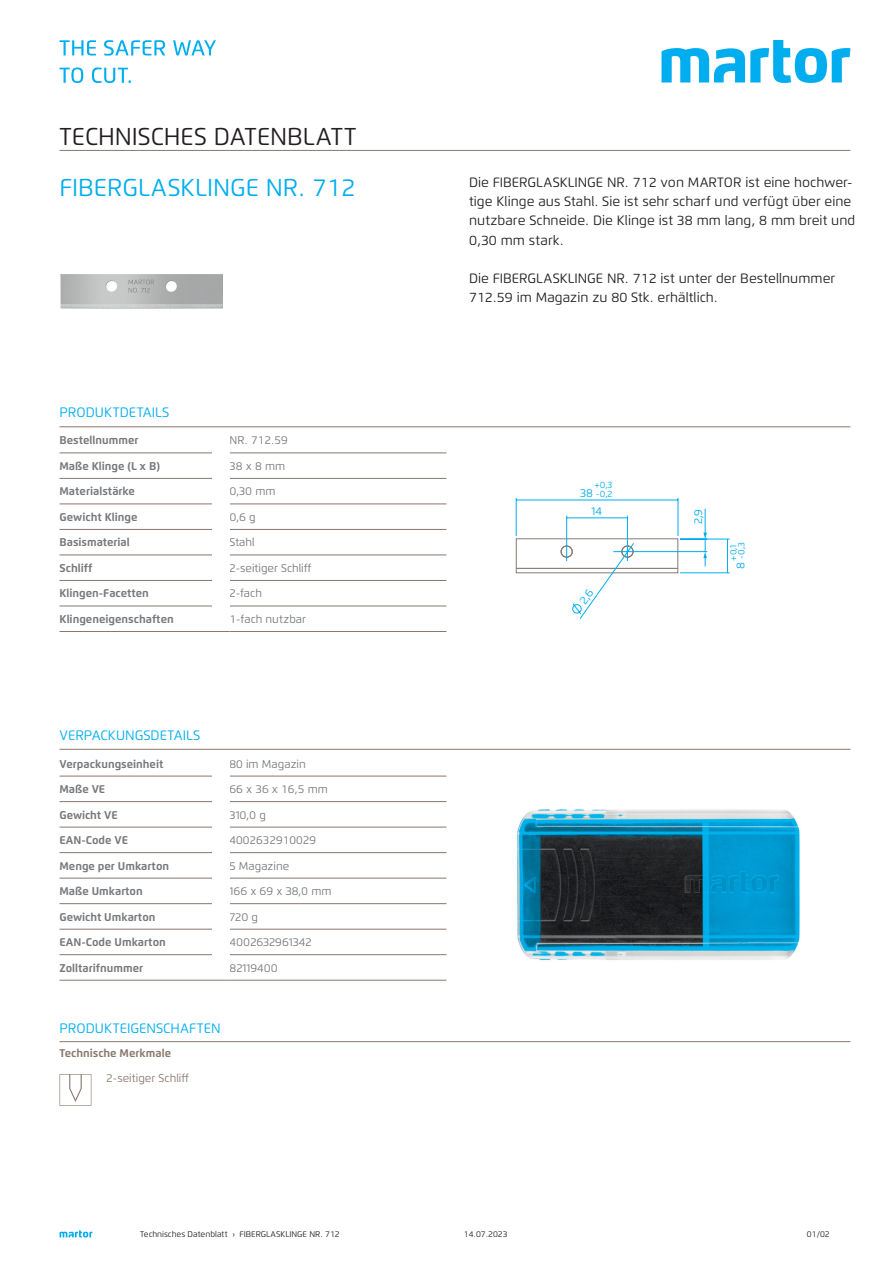
<style>
.page{position:relative;width:893px;height:1263px;background:#fff}
.page>*{position:absolute;margin:0;border:0;box-sizing:border-box;transform-origin:0 0}
.t1{font:24.3px "Flexo";color:#00aeef}
.t2{font:24.3px "Flexo";color:#231f20}
.t3{font:13.65px "Flexo";color:#00aeef}
.t4{font:13.5px/19.2px "Flexo";color:#231f20}
.t5{font:700 11.25px "Flexo";color:#76787b}
.t6{font:11.25px "Flexo";color:#76787b}
.t7{font:700 11.25px "Flexo";color:#89786e}
.t8{font:11.25px "Flexo";color:#89786e}
.t9{font:11.25px "Flexo";color:#00aeef}
.t10{font:9px/7.6px "Flexo";color:#00aeef}
.t11{font:8.25px "Flexo";color:#231f20}
.s1{font-size:11.25px}
</style>
<div class="page">
<img style="left:60px;top:274px;width:163px;height:35px">
<img style="left:517px;top:809px;width:283px;height:152px">
<svg style="left:60px;top:1230px;width:32px;height:7px"></svg>
<hr style="left:60px;top:426px;width:790px;height:1px;background:#89786e">
<hr style="left:60px;top:150px;width:790px;height:1px;background:#89786e">
<svg style="left:661px;top:40px;width:189px;height:43px"></svg>
<svg style="left:60px;top:40px;width:36px;height:15px"></svg>
<svg style="left:104px;top:40px;width:61px;height:16px"></svg>
<svg style="left:173px;top:40px;width:43px;height:16px"></svg>
<svg style="left:60px;top:68px;width:23px;height:15px"></svg>
<svg style="left:92px;top:68px;width:39px;height:15px"></svg>
<hr style="left:230px;top:631px;width:216px;height:1px;background:#89786e">
<hr style="left:60px;top:631px;width:170px;height:1px;background:#89786e">
<hr style="left:230px;top:606px;width:216px;height:1px;background:#89786e">
<hr style="left:60px;top:606px;width:170px;height:1px;background:#89786e">
<hr style="left:230px;top:580px;width:216px;height:1px;background:#89786e">
<hr style="left:60px;top:580px;width:170px;height:1px;background:#89786e">
<hr style="left:230px;top:555px;width:216px;height:1px;background:#89786e">
<hr style="left:60px;top:555px;width:170px;height:1px;background:#89786e">
<hr style="left:230px;top:529px;width:216px;height:1px;background:#89786e">
<hr style="left:60px;top:529px;width:170px;height:1px;background:#89786e">
<hr style="left:230px;top:503px;width:216px;height:1px;background:#89786e">
<hr style="left:60px;top:503px;width:170px;height:1px;background:#89786e">
<hr style="left:230px;top:478px;width:216px;height:1px;background:#89786e">
<hr style="left:60px;top:478px;width:170px;height:1px;background:#89786e">
<hr style="left:230px;top:452px;width:216px;height:1px;background:#89786e">
<hr style="left:60px;top:452px;width:170px;height:1px;background:#89786e">
<div style="left:213px;top:429px;width:17px;height:194px;background:#fff"></div>
<hr style="left:60px;top:749px;width:790px;height:1px;background:#89786e">
<hr style="left:230px;top:980px;width:216px;height:1px;background:#89786e">
<hr style="left:60px;top:980px;width:170px;height:1px;background:#89786e">
<hr style="left:230px;top:954px;width:216px;height:1px;background:#89786e">
<hr style="left:60px;top:954px;width:170px;height:1px;background:#89786e">
<hr style="left:230px;top:929px;width:216px;height:1px;background:#89786e">
<hr style="left:60px;top:929px;width:170px;height:1px;background:#89786e">
<hr style="left:230px;top:903px;width:216px;height:1px;background:#89786e">
<hr style="left:60px;top:903px;width:170px;height:1px;background:#89786e">
<hr style="left:230px;top:878px;width:216px;height:1px;background:#89786e">
<hr style="left:60px;top:878px;width:170px;height:1px;background:#89786e">
<hr style="left:230px;top:852px;width:216px;height:1px;background:#89786e">
<hr style="left:60px;top:852px;width:170px;height:1px;background:#89786e">
<hr style="left:230px;top:827px;width:216px;height:1px;background:#89786e">
<hr style="left:60px;top:827px;width:170px;height:1px;background:#89786e">
<hr style="left:230px;top:801px;width:216px;height:1px;background:#89786e">
<hr style="left:60px;top:801px;width:170px;height:1px;background:#89786e">
<hr style="left:230px;top:776px;width:216px;height:1px;background:#89786e">
<hr style="left:60px;top:776px;width:170px;height:1px;background:#89786e">
<div style="left:213px;top:752px;width:17px;height:220px;background:#fff"></div>
<hr style="left:60px;top:1041px;width:790px;height:1px;background:#89786e">
<svg style="left:60px;top:1074px;width:31px;height:32px"></svg>
<svg style="left:516px;top:497px;width:214px;height:122px"></svg>
<h1 class="t2" style="left:60px;top:121px;width:298px">TECHNISCHES DATENBLATT</h1>
<h1 class="t1" style="left:60px;top:172px;width:298px">FIBERGLASKLINGE NR. 712</h1>
<p class="t3" style="left:60px;top:404px;width:111px">PRODUKTDETAILS</p>
<p class="t5" style="left:60px;top:434px;width:80px">Bestellnummer</p>
<p class="t6" style="left:230px;top:434px;width:60px">NR. 712.59</p>
<p class="t5" style="left:60px;top:459px;width:102px">Maße Klinge (L x B)</p>
<p class="t6" style="left:230px;top:459px;width:57px">38 x 8 mm</p>
<p class="t5" style="left:60px;top:485px;width:77px">Materialstärke</p>
<p class="t6" style="left:230px;top:485px;width:48px">0,30 mm</p>
<p class="t5" style="left:60px;top:510px;width:80px">Gewicht Klinge</p>
<p class="t6" style="left:230px;top:510px;width:28px">0,6 g</p>
<p class="t5" style="left:60px;top:536px;width:72px">Basismaterial</p>
<p class="t6" style="left:230px;top:536px;width:26px">Stahl</p>
<p class="t5" style="left:60px;top:561px;width:34px">Schliff</p>
<p class="t6" style="left:230px;top:561px;width:83px">2-seitiger Schliff</p>
<p class="t5" style="left:60px;top:587px;width:91px">Klingen-Facetten</p>
<p class="t6" style="left:230px;top:587px;width:34px">2-fach</p>
<p class="t5" style="left:60px;top:612px;width:116px">Klingeneigenschaften</p>
<p class="t6" style="left:230px;top:612px;width:78px">1-fach nutzbar</p>
<p class="t3" style="left:60px;top:727px;width:142px">VERPACKUNGSDETAILS</p>
<p class="t5" style="left:60px;top:757px;width:105px">Verpackungseinheit</p>
<p class="t6" style="left:230px;top:757px;width:78px">80 im Magazin</p>
<p class="t5" style="left:60px;top:782px;width:47px">Maße VE</p>
<p class="t6" style="left:230px;top:782px;width:100px">66 x 36 x 16,5 mm</p>
<p class="t5" style="left:60px;top:808px;width:60px">Gewicht VE</p>
<p class="t6" style="left:230px;top:808px;width:38px">310,0 g</p>
<p class="t5" style="left:60px;top:834px;width:70px">EAN-Code VE</p>
<p class="t6" style="left:230px;top:833px;width:88px">4002632910029</p>
<p class="t5" style="left:60px;top:859px;width:111px">Menge per Umkarton</p>
<p class="t6" style="left:230px;top:859px;width:61px">5 Magazine</p>
<p class="t5" style="left:60px;top:885px;width:85px">Maße Umkarton</p>
<p class="t6" style="left:230px;top:885px;width:104px">166 x 69 x 38,0 mm</p>
<p class="t5" style="left:60px;top:910px;width:97px">Gewicht Umkarton</p>
<p class="t6" style="left:230px;top:910px;width:30px">720 g</p>
<p class="t5" style="left:60px;top:936px;width:108px">EAN-Code Umkarton</p>
<p class="t6" style="left:230px;top:936px;width:83px">4002632961342</p>
<p class="t5" style="left:60px;top:961px;width:85px">Zolltarifnummer</p>
<p class="t6" style="left:230px;top:961px;width:50px">82119400</p>
<p class="t3" style="left:60px;top:1020px;width:163px">PRODUKTEIGENSCHAFTEN</p>
<p class="t7" style="left:60px;top:1046px;width:113px">Technische Merkmale</p>
<p class="t8" style="left:106px;top:1071px;width:84px">2-seitiger Schliff</p>
<p class="t11" style="left:140px;top:1229px;width:201px">Technisches Datenblatt › FIBERGLASKLINGE NR. 712</p>
<p class="t4" style="left:469px;top:173px;width:388px">Die FIBERGLASKLINGE NR. 712 von MARTOR ist eine hochwer&shy;tige Klinge aus Stahl. Sie ist sehr scharf und verfügt über eine nutzbare Schneide. Die Klinge ist 38 mm lang, 8 mm breit und 0,30 mm stark.</p>
<p class="t4" style="left:469px;top:268px;width:368px">Die FIBERGLASKLINGE NR. 712 ist unter der Bestellnummer<br>712.59 im Magazin zu 80 Stk. erhältlich.</p>
<p class="t10" style="left:595px;top:481px;width:19px">+0,3</p>
<p class="t10" style="left:580px;top:490px;width:34px"><span class="s1">38</span> -0,2</p>
<p class="t9" style="left:591px;top:504px;width:12px">14</p>
<p class="t9" style="left:691px;top:524px;width:17px;rotate:-90deg">2,9</p>
<p class="t10" style="left:730px;top:560px;width:19px;rotate:-90deg">+0,1 -0,3</p>
<p class="t9" style="left:734px;top:569px;width:8px;rotate:-90deg">8</p>
<p class="t11" style="left:464px;top:1229px;width:45px">14.07.2023</p>
<p class="t11" style="left:807px;top:1229px;width:24px">01/02</p>
</div>
